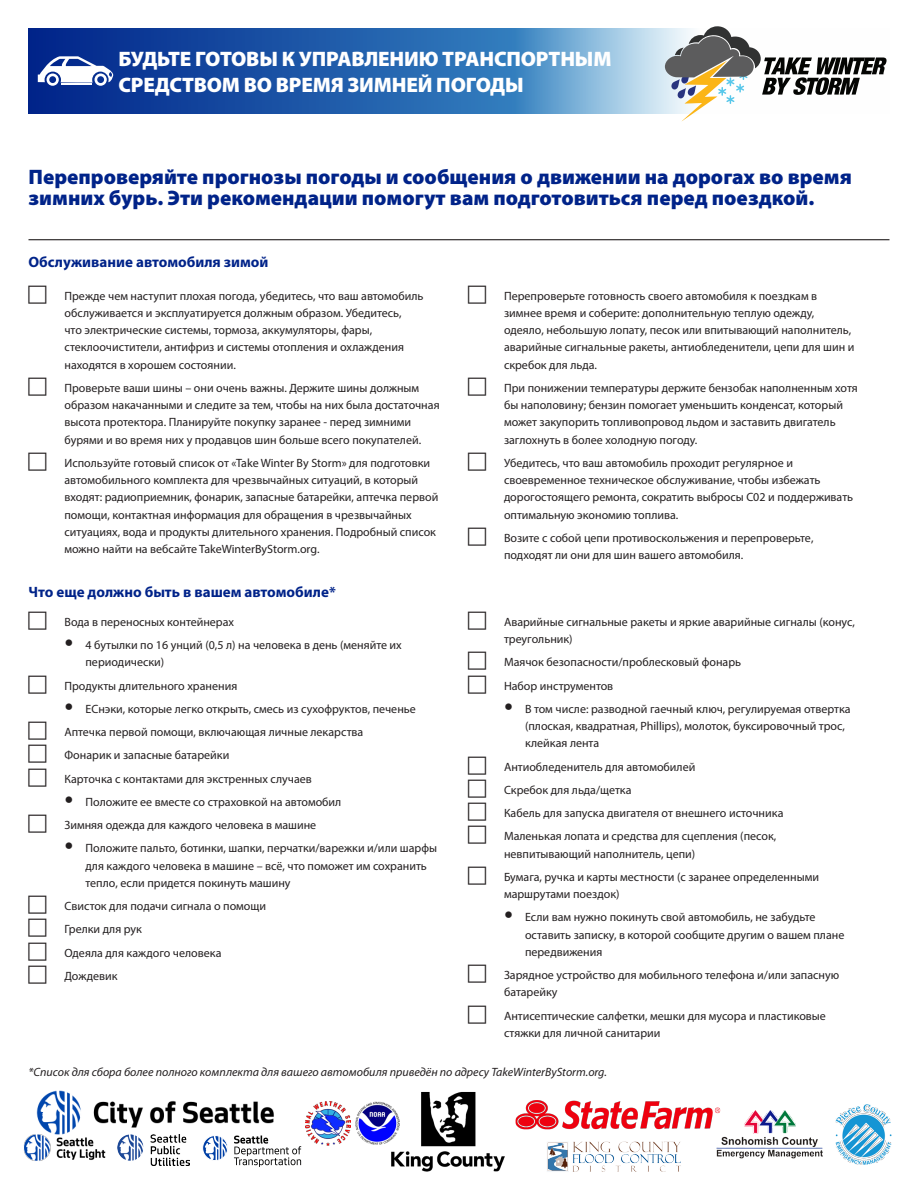
<style>
.page{position:relative;width:918px;height:1188px;background:#fff}
.page>*{position:absolute;margin:0;border:0;box-sizing:border-box;transform-origin:0 0}
.t1{font:900 21px/21px "Myriad Pro";color:#002389}
.t2{font:900 21px/25.5px "Myriad Pro";letter-spacing:-.01em;color:#fff}
.t3{font:700 15px "Myriad Pro";color:#002389}
.t4{font:12px/17.2px "Myriad Pro";color:#231f20}
.t5{font:italic 12px "Myriad Pro";color:#231f20}
.s1{font-family:"Helvetica Neue LT Com";font-stretch:condensed;font-size:18px}
</style>
<div class="page">
<img style="left:36px;top:1090px;width:238px;height:60px">
<img style="left:117px;top:1135px;width:73px;height:31px">
<img style="left:391px;top:1092px;width:114px;height:80px">
<img style="left:24px;top:1126px;width:88px;height:35px">
<svg style="left:234px;top:1136px;width:67px;height:31px"></svg>
<div style="left:203px;top:1135px;width:25px;height:26px;border:1px solid #fff;border-radius:50%"></div>
<svg style="left:205px;top:1136px;width:23px;height:25px"></svg>
<img style="left:515px;top:1100px;width:206px;height:30px">
<img style="left:547px;top:1141px;width:134px;height:31px">
<img style="left:715px;top:1110px;width:108px;height:49px">
<img style="left:835px;top:1104px;width:57px;height:61px">
<img style="left:305px;top:1101px;width:45px;height:45px">
<img style="left:356px;top:1101px;width:44px;height:43px">
<svg style="left:28px;top:28px;width:637px;height:85px;background:#356bb2"></svg>
<hr style="left:28px;top:239px;width:862px;height:1px;background:#231f20">
<svg style="left:38px;top:56px;width:76px;height:30px"></svg>
<svg style="left:665px;top:26px;width:222px;height:96px"></svg>
<p class="t2" style="left:118px;top:46px;width:495px">БУДЬТЕ ГОТОВЫ К УПРАВЛЕНИЮ ТРАНСПОРТНЫМ<br>СРЕДСТВОМ ВО ВРЕМЯ ЗИМНЕЙ ПОГОДЫ</p>
<p class="t1" style="left:28px;top:165px;width:825px">Перепроверяйте прогнозы погоды и сообщения о движении на дорогах во время зимних бурь. Эти рекомендации помогут вам подготовиться перед поездкой.</p>
<p class="t3" style="left:28px;top:252px;width:241px">Обслуживание автомобиля зимой</p>
<p class="t4" style="left:64px;top:287px;width:361px">Прежде чем наступит плохая погода, убедитесь, что ваш автомобиль обслуживается и эксплуатируется должным образом. Убедитесь,<br>что электрические системы, тормоза, аккумуляторы, фары, стеклоочистители, антифриз и системы отопления и охлаждения находятся в хорошем состоянии.</p>
<p class="t4" style="left:64px;top:379px;width:377px">Проверьте ваши шины – они очень важны. Держите шины должным образом накачанными и следите за тем, чтобы на них была достаточная высота протектора. Планируйте покупку заранее - перед зимними бурями и во время них у продавцов шин больше всего покупателей.</p>
<p class="t4" style="left:64px;top:454px;width:375px">Используйте готовый список от «Take Winter By Storm» для подготовки автомобильного комплекта для чрезвычайных ситуаций, в который входят: радиоприемник, фонарик, запасные батарейки, аптечка первой помощи, контактная информация для обращения в чрезвычайных ситуациях, вода и продукты длительного хранения. Подробный список можно найти на вебсайте TakeWinterByStorm.org.</p>
<p class="t4" style="left:504px;top:287px;width:352px">Перепроверьте готовность своего автомобиля к поездкам в зимнее время и соберите: дополнительную теплую одежду, одеяло, небольшую лопату, песок или впитывающий наполнитель, аварийные сигнальные ракеты, антиобледенители, цепи для шин и скребок для льда.</p>
<p class="t4" style="left:504px;top:379px;width:355px">При понижении температуры держите бензобак наполненным хотя бы наполовину; бензин помогает уменьшить конденсат, который может закупорить топливопровод льдом и заставить двигатель заглохнуть в более холодную погоду.</p>
<p class="t4" style="left:504px;top:454px;width:351px">Убедитесь, что ваш автомобиль проходит регулярное и своевременное техническое обслуживание, чтобы избежать дорогостоящего ремонта, сократить выбросы C02 и поддерживать оптимальную экономию топлива.</p>
<p class="t4" style="left:504px;top:529px;width:311px">Возите с собой цепи противоскольжения и перепроверьте, подходят ли они для шин вашего автомобиля.</p>
<p class="t3" style="left:28px;top:583px;width:309px">Что еще должно быть в вашем автомобиле*</p>
<p class="t4" style="left:64px;top:613px;width:171px">Вода в переносных контейнерах</p>
<p class="t4" style="left:86px;top:636px;width:318px;text-indent:-21px"><span class="s1">•</span> 4 бутылки по 16 унций (0,5 л) на человека в день (меняйте их периодически)</p>
<p class="t4" style="left:64px;top:677px;width:174px">Продукты длительного хранения</p>
<p class="t4" style="left:64px;top:700px;width:353px"><span class="s1">•</span> EСнэки, которые легко открыть, смесь из сухофруктов, печенье</p>
<p class="t4" style="left:64px;top:723px;width:300px">Аптечка первой помощи, включающая личные лекарства</p>
<p class="t4" style="left:64px;top:747px;width:166px">Фонарик и запасные батарейки</p>
<p class="t4" style="left:64px;top:770px;width:249px">Карточка с контактами для экстренных случаев</p>
<p class="t4" style="left:64px;top:793px;width:278px"><span class="s1">•</span> Положите ее вместе со страховкой на автомобил</p>
<p class="t4" style="left:64px;top:816px;width:253px">Зимняя одежда для каждого человека в машине</p>
<p class="t4" style="left:86px;top:840px;width:353px;text-indent:-21px"><span class="s1">•</span> Положите пальто, ботинки, шапки, перчатки/варежки и/или шарфы для каждого человека в машине – всё, что поможет им сохранить тепло, если придется покинуть машину</p>
<p class="t4" style="left:64px;top:897px;width:203px">Свисток для подачи сигнала о помощи</p>
<p class="t4" style="left:64px;top:921px;width:79px">Грелки для рук</p>
<p class="t4" style="left:64px;top:944px;width:159px">Одеяла для каждого человека</p>
<p class="t4" style="left:64px;top:967px;width:55px">Дождевик</p>
<p class="t4" style="left:504px;top:613px;width:352px">Аварийные сигнальные ракеты и яркие аварийные сигналы (конус, треугольник)</p>
<p class="t4" style="left:504px;top:654px;width:239px">Маячок безопасности/проблесковый фонарь</p>
<p class="t4" style="left:504px;top:677px;width:111px">Набор инструментов</p>
<p class="t4" style="left:525px;top:700px;width:327px;text-indent:-21px"><span class="s1">•</span> В том числе: разводной гаечный ключ, регулируемая отвертка (плоская, квадратная, Phillips), молоток, буксировочный трос, клейкая лента</p>
<p class="t4" style="left:504px;top:758px;width:193px">Антиобледенитель для автомобилей</p>
<p class="t4" style="left:504px;top:781px;width:129px">Скребок для льда/щетка</p>
<p class="t4" style="left:504px;top:804px;width:281px">Кабель для запуска двигателя от внешнего источника</p>
<p class="t4" style="left:504px;top:828px;width:274px">Маленькая лопата и средства для сцепления (песок, невпитывающий наполнитель, цепи)</p>
<p class="t4" style="left:504px;top:868px;width:316px">Бумага, ручка и карты местности (с заранее определенными маршрутами поездок)</p>
<p class="t4" style="left:525px;top:909px;width:321px;text-indent:-21px"><span class="s1">•</span> Если вам нужно покинуть свой автомобиль, не забудьте оставить записку, в которой сообщите другим о вашем плане передвижения</p>
<p class="t4" style="left:504px;top:966px;width:337px">Зарядное устройство для мобильного телефона и/или запасную батарейку</p>
<p class="t4" style="left:504px;top:1007px;width:323px">Антисептические салфетки, мешки для мусора и пластиковые стяжки для личной санитарии</p>
<p class="t5" style="left:28px;top:1064px;width:580px">*Список для сбора более полного комплекта для вашего автомобиля приведён по адресу TakeWinterByStorm.org.</p>
</div>
